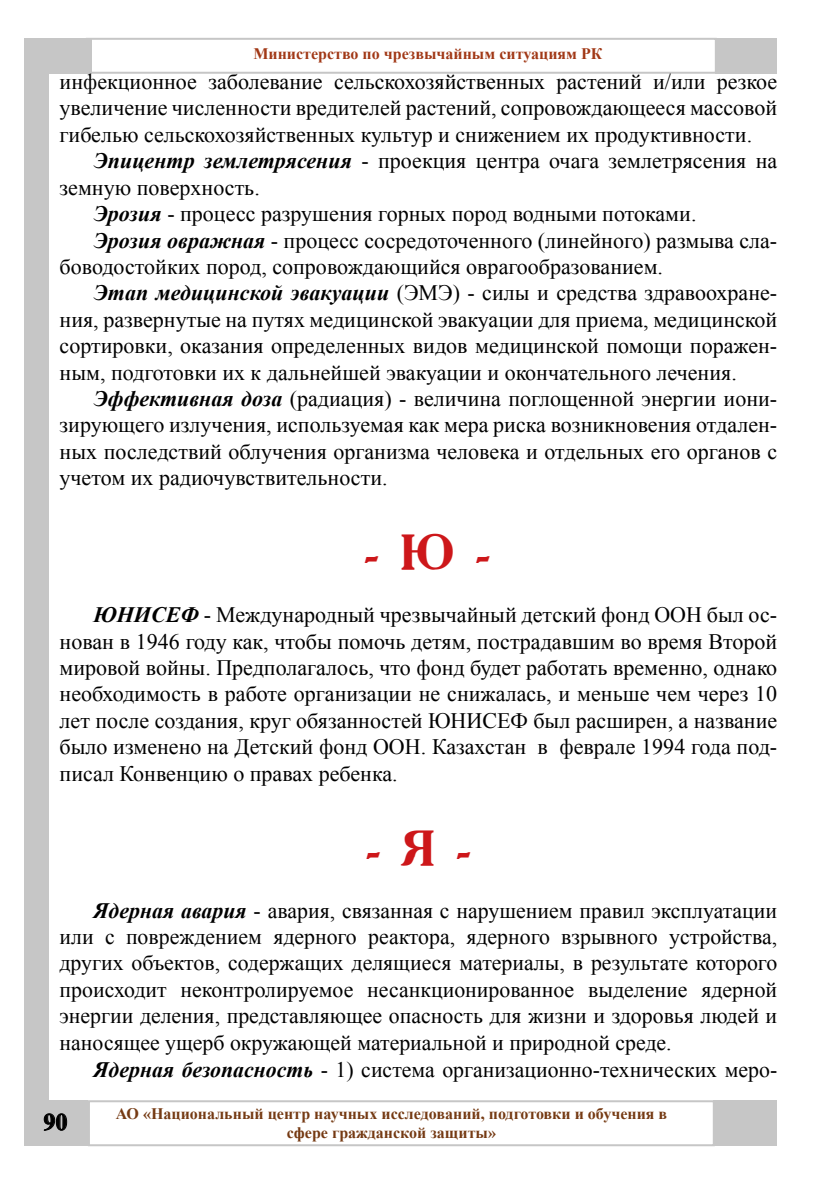
<style>
.page{position:relative;width:834px;height:1180px;background:#fff}
.page>*{position:absolute;margin:0;border:0;box-sizing:border-box;transform-origin:0 0}
.t1{font:700 48px "Academy.kz";color:#cd171a}
.t2{font:24px "Times New Roman KZ Bold";color:#000}
.t3{font:22px/26.4px "Times New Roman";color:#000;text-align:justify}
.t4{font:700 16px/19.2px "Times New Roman";color:#753a13;text-align:center}
.t5{font:700 16px "Times New Roman";color:#a13816}
.s1{font-weight:700;font-style:italic}
</style>
<div class="page">
<div style="left:25px;top:38px;width:24px;height:1085px;background:#c6c6c6"></div>
<div style="left:49px;top:38px;width:43px;height:36px;background:#c6c6c6"></div>
<div style="left:715px;top:38px;width:62px;height:36px;background:#c6c6c6"></div>
<div style="left:86px;top:38px;width:630px;height:36px;border:2px solid #c6c6c6"></div>
<div style="left:25px;top:1100px;width:63px;height:45px;background:#c6c6c6"></div>
<div style="left:713px;top:1100px;width:64px;height:45px;background:#c6c6c6"></div>
<div style="left:88px;top:1100px;width:626px;height:45px;border:2px solid #c6c6c6"></div>
<svg style="left:44px;top:1113px;width:23px;height:17px"></svg>
<p class="t5" style="left:253px;top:43px;width:350px">Министерство по чрезвычайным ситуациям РК</p>
<p class="t3" style="left:60px;top:68px;width:719px">инфекционное заболевание сельскохозяйственных растений и/или резкое увеличение численности вредителей растений, сопровождающееся массовой гибелью сельскохозяйственных культур и снижением их продуктивности.</p>
<p class="t3" style="left:94px;top:147px;width:685px"><span class="s1">Эпицентр землетрясения</span> - проекция центра очага землетрясения на</p>
<p class="t3" style="left:60px;top:173px;width:202px">земную поверхность.</p>
<p class="t3" style="left:94px;top:200px;width:604px"><span class="s1">Эрозия</span> - процесс разрушения горных пород водными потоками.</p>
<p class="t3" style="left:94px;top:226px;width:685px"><span class="s1">Эрозия овражная</span> - процесс сосредоточенного (линейного) размыва сла-</p>
<p class="t3" style="left:60px;top:252px;width:605px">боводостойких пород, сопровождающийся оврагообразованием.</p>
<p class="t3" style="left:94px;top:279px;width:685px"><span class="s1">Этап медицинской эвакуации</span> (ЭМЭ) - силы и средства здравоохране-</p>
<p class="t3" style="left:60px;top:305px;width:719px">ния, развернутые на путях медицинской эвакуации для приема, медицинской</p>
<p class="t3" style="left:60px;top:332px;width:719px">сортировки, оказания определенных видов медицинской помощи поражен-</p>
<p class="t3" style="left:60px;top:358px;width:678px">ным, подготовки их к дальнейшей эвакуации и окончательного лечения.</p>
<p class="t3" style="left:94px;top:384px;width:685px"><span class="s1">Эффективная доза</span> (радиация) - величина поглощенной энергии иони-</p>
<p class="t3" style="left:60px;top:411px;width:719px">зирующего излучения, используемая как мера риска возникновения отдален-</p>
<p class="t3" style="left:60px;top:437px;width:719px">ных последствий облучения организма человека и отдельных его органов с</p>
<p class="t3" style="left:60px;top:464px;width:329px">учетом их радиочувствительности.</p>
<h1 class="t1" style="left:361px;top:520px;width:133px">- Ю -</h1>
<p class="t3" style="left:60px;top:600px;width:719px;text-indent:34px"><span class="s1">ЮНИСЕФ</span> - Международный чрезвычайный детский фонд ООН был ос&shy;нован в 1946 году как, чтобы помочь детям, пострадавшим во время Второй мировой войны. Предполагалось, что фонд будет работать временно, однако необходимость в работе организации не снижалась, и меньше чем через 10 лет после создания, круг обязанностей ЮНИСЕФ был расширен, а название было изменено на Детский фонд ООН. Казахстан в феврале 1994 года под&shy;писал Конвенцию о правах ребенка.</p>
<h1 class="t1" style="left:363px;top:815px;width:112px">- Я -</h1>
<p class="t3" style="left:60px;top:896px;width:719px;text-indent:34px"><span class="s1">Ядерная авария</span> - авария, связанная с нарушением правил эксплуатации или с повреждением ядерного реактора, ядерного взрывного устройства, других объектов, содержащих делящиеся материалы, в результате которого происходит неконтролируемое несанкционированное выделение ядерной энергии деления, представляющее опасность для жизни и здоровья людей и наносящее ущерб окружающей материальной и природной среде.</p>
<p class="t3" style="left:94px;top:1055px;width:685px"><span class="s1">Ядерная безопасность</span> - 1) система организационно-технических меро-</p>
<p class="t2" style="left:43px;top:1105px;width:25px">90</p>
<p class="t4" style="left:116px;top:1103px;width:553px">АО «Национальный центр научных исследований, подготовки и обучения в сфере гражданской защиты»</p>
</div>
